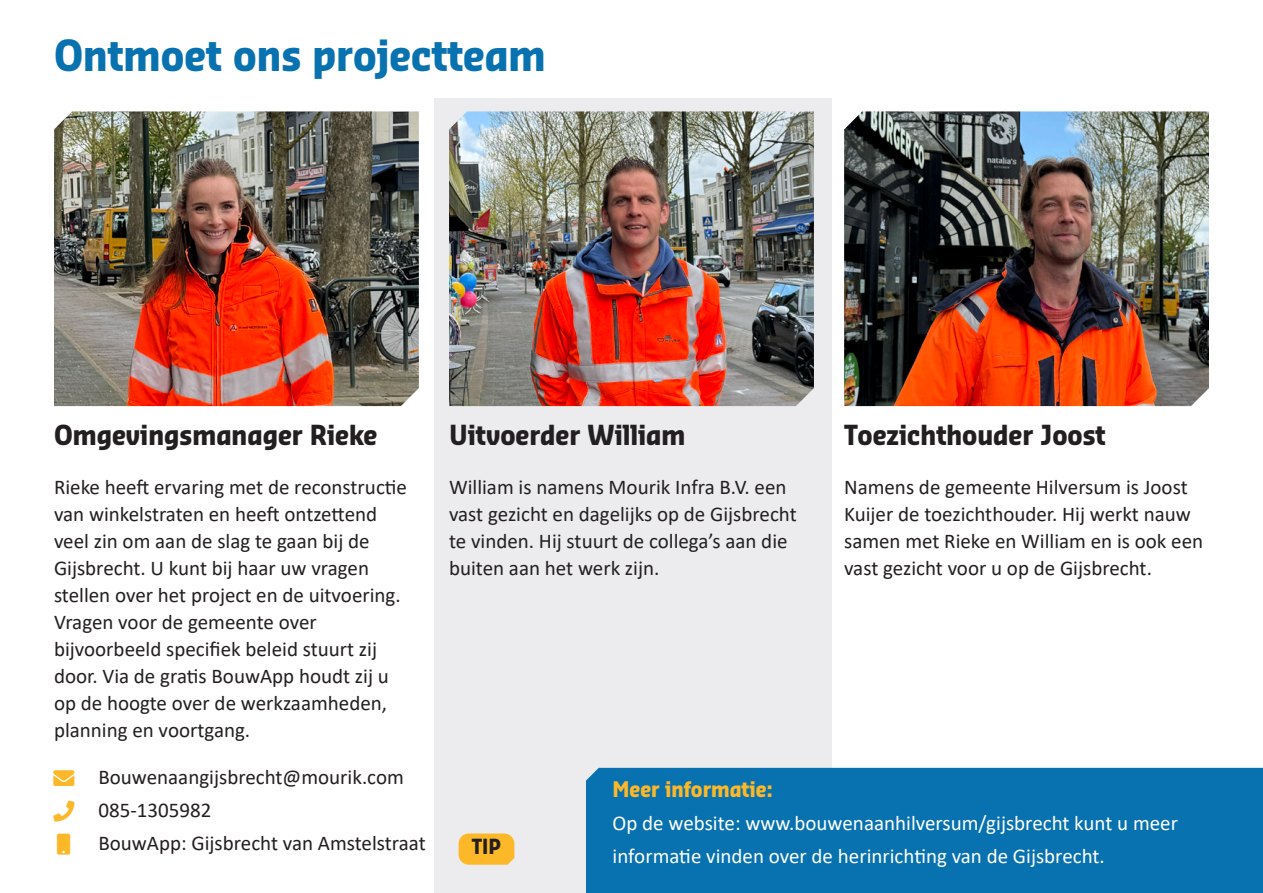
<style>
.page{position:relative;width:1263px;height:893px;background:#fff}
.page>*{position:absolute;margin:0;border:0;box-sizing:border-box;transform-origin:0 0}
.t1{font:700 42px "Sansa Con Pro";color:#0772af}
.t2{font:700 27px "Sansa Con Pro";color:#231f20}
.t3{font:21px/27px "Calibri";color:#231f20}
.t4{font:21px/33px "Calibri";color:#fff}
.t5{font:700 21px "Sansa Con Pro";color:#fcb828}
.t6{font:700 20.4px "Sansa Con Pro";color:#231f20}
.s1{font-family:"Calibri 2"}
</style>
<div class="page">
<div style="left:434px;top:98px;width:397px;height:795px;background:#ececee"></div>
<img style="left:54px;top:111px;width:365px;height:295px">
<img style="left:449px;top:111px;width:365px;height:295px">
<img style="left:844px;top:111px;width:365px;height:295px">
<div style="left:586px;top:768px;width:677px;height:125px;background:#0772af"></div>
<svg style="left:459px;top:833px;width:55px;height:32px;background:#fabb35"></svg>
<h1 class="t1" style="left:54px;top:28px;width:493px">Ontmoet ons projectteam</h1>
<h2 class="t2" style="left:54px;top:417px;width:325px">Omgevingsmanager Rieke</h2>
<p class="t3" style="left:54px;top:473px;width:355px">Rieke heeft ervaring met de reconstructie van winkelstraten en heeft ontzettend veel zin om aan de slag te gaan bij de Gijsbrecht. U kunt bij haar uw vragen stellen over het project en de uitvoering.<br>Vragen voor de gemeente over bijvoorbeeld specifiek beleid stuurt zij door. Via de gratis BouwApp houdt zij u op de hoogte over de werkzaamheden, planning en voortgang.</p>
<h2 class="t2" style="left:449px;top:417px;width:238px">Uitvoerder William</h2>
<p class="t3" style="left:449px;top:473px;width:349px"><span class="s1">William is namens Mourik Infra B.V. een </span>vast gezicht en dagelijks op de Gijsbrecht te vinden. Hij stuurt de collega’s aan die buiten aan het werk zijn.</p>
<h2 class="t2" style="left:844px;top:417px;width:263px">Toezichthouder Joost</h2>
<p class="t3" style="left:844px;top:473px;width:361px">Namens de gemeente Hilversum is Joost Kuijer de toezichthouder. Hij werkt nauw <span class="s1">samen met Rieke en William en is ook een </span>vast gezicht voor u op de Gijsbrecht.</p>
<p class="t3" style="left:98px;top:763px;width:307px">Bouwenaangijsbrecht@mourik.com</p>
<p class="t3" style="left:98px;top:796px;width:114px">085-1305982</p>
<p class="t3" style="left:98px;top:829px;width:329px">BouwApp: Gijsbrecht van Amstelstraat</p>
<p class="t6" style="left:472px;top:833px;width:31px">TIP</p>
<h2 class="t5" style="left:612px;top:775px;width:161px">Meer informatie:</h2>
<p class="t4" style="left:612px;top:806px;width:567px">Op de website: www.bouwenaanhilversum/gijsbrecht kunt u meer informatie vinden over de herinrichting van de Gijsbrecht.</p>
</div>
